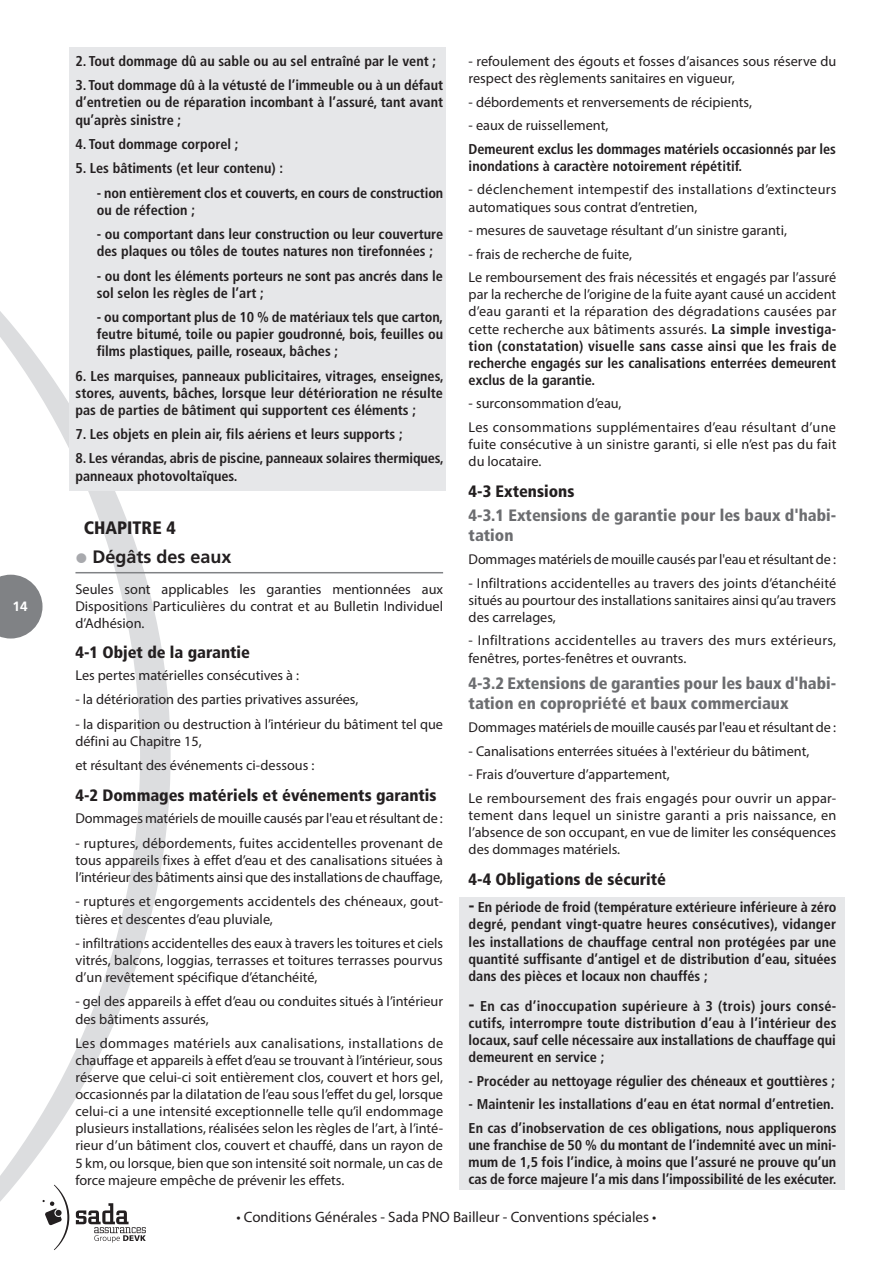
<style>
.page{position:relative;width:893px;height:1263px;background:#fff}
.page>*{position:absolute;margin:0;border:0;box-sizing:border-box;transform-origin:0 0}
.t1{font:700 18px "Frutiger LT Std";color:#231f20}
.t2{font:900 condensed 18px "Frutiger LT Std";color:#231f20}
.t3{font:900 condensed 16.5px/19.8px "Frutiger LT Std";color:#6c6d70}
.t4{font:900 condensed 16.5px "Frutiger LT Std";color:#231f20}
.t5{font:15px "Myriad Pro";color:#231f20}
.t6{font:14.25px/17.1px "Myriad Pro";color:#231f20;text-align:justify}
.t7{font:700 condensed 14.25px/17.1px "Frutiger LT Std";color:#231f20;text-align:justify}
.t8{font:14.25px/17.1px "Myriad Pro";letter-spacing:.02em;color:#231f20}
.t9{font:14.25px/17.1px "Myriad Pro";letter-spacing:.025em;color:#231f20}
.t10{font:700 13.5px "Frutiger LT Std";color:#fff}
.s1{font-family:"Frutiger LT Std";font-weight:700;font-stretch:condensed}
.s2{font-size:19.5px}
</style>
<div class="page">
<svg style="left:0;top:250px;width:171px;height:1000px"></svg>
<div style="left:459px;top:897px;width:386px;height:292px;background:#e6e7e9"></div>
<div style="left:70px;top:47px;width:376px;height:444px;background:#e6e7e9"></div>
<hr style="left:75px;top:572px;width:368px;height:1px;background:#808285">
<svg style="left:77px;top:553px;width:9px;height:10px"></svg>
<p class="t10" style="left:13px;top:599px;width:17px">14</p>
<p class="t7" style="left:75px;top:52px;width:362px">2. Tout dommage dû au sable ou au sel entraîné par le vent ;</p>
<p class="t7" style="left:75px;top:77px;width:369px">3. Tout dommage dû à la vétusté de l’immeuble ou à un défaut d’entretien ou de réparation incombant à l’assuré, tant avant qu’après sinistre ;</p>
<p class="t7" style="left:75px;top:135px;width:165px">4. Tout dommage corporel ;</p>
<p class="t7" style="left:75px;top:160px;width:209px">5. Les bâtiments (et leur contenu) :</p>
<p class="t7" style="left:97px;top:184px;width:348px">- non entièrement clos et couverts, en cours de construction ou de réfection ;</p>
<p class="t7" style="left:97px;top:226px;width:348px">- ou comportant dans leur construction ou leur couverture des plaques ou tôles de toutes natures non tirefonnées ;</p>
<p class="t7" style="left:97px;top:267px;width:348px">- ou dont les éléments porteurs ne sont pas ancrés dans le sol selon les règles de l’art ;</p>
<p class="t7" style="left:97px;top:308px;width:348px">- ou comportant plus de 10 % de matériaux tels que carton, feutre bitumé, toile ou papier goudronné, bois, feuilles ou films plastiques, paille, roseaux, bâches ;</p>
<p class="t7" style="left:75px;top:367px;width:370px">6. Les marquises, panneaux publicitaires, vitrages, enseignes, stores, auvents, bâches, lorsque leur détérioration ne résulte pas de parties de bâtiment qui supportent ces éléments ;</p>
<p class="t7" style="left:75px;top:426px;width:329px">7. Les objets en plein air, fils aériens et leurs supports ;</p>
<p class="t7" style="left:75px;top:450px;width:370px">8. Les vérandas, abris de piscine, panneaux solaires thermiques, panneaux photovoltaïques.</p>
<p class="t2" style="left:84px;top:517px;width:93px">CHAPITRE 4</p>
<p class="t1" style="left:93px;top:547px;width:141px">Dégâts des eaux</p>
<p class="t6" style="left:75px;top:581px;width:369px">Seules sont applicables les garanties mentionnées aux Dispositions Particulières du contrat et au Bulletin Individuel d’Adhésion.</p>
<p class="t4" style="left:75px;top:642px;width:176px">4-1 Objet de la garantie</p>
<p class="t6" style="left:75px;top:666px;width:225px">Les pertes matérielles consécutives à :</p>
<p class="t6" style="left:75px;top:691px;width:284px">- la détérioration des parties privatives assurées,</p>
<p class="t6" style="left:75px;top:715px;width:369px">- la disparition ou destruction à l’intérieur du bâtiment tel que défini au Chapitre 15,</p>
<p class="t6" style="left:75px;top:756px;width:240px">et résultant des événements ci-dessous :</p>
<p class="t4" style="left:75px;top:785px;width:363px">4-2 Dommages matériels et événements garantis</p>
<p class="t6" style="left:75px;top:810px;width:369px">Dommages matériels de mouille causés par l'eau et résultant de :</p>
<p class="t6" style="left:75px;top:834px;width:369px">- ruptures, débordements, fuites accidentelles provenant de tous appareils fixes à effet d’eau et des canalisations situées à l’intérieur des bâtiments ainsi que des installations de chauffage,</p>
<p class="t6" style="left:75px;top:893px;width:369px">- ruptures et engorgements accidentels des chéneaux, gout&shy;tières et descentes d’eau pluviale,</p>
<p class="t6" style="left:75px;top:934px;width:369px">- infiltrations accidentelles des eaux à travers les toitures et ciels vitrés, balcons, loggias, terrasses et toitures terrasses pourvus d’un revêtement spécifique d’étanchéité,</p>
<p class="t6" style="left:75px;top:993px;width:369px">- gel des appareils à effet d’eau ou conduites situés à l’intérieur des bâtiments assurés,</p>
<p class="t6" style="left:75px;top:1034px;width:369px">Les dommages matériels aux canalisations, installations de chauffage et appareils à effet d’eau se trouvant à l’intérieur, sous réserve que celui-ci soit entièrement clos, couvert et hors gel, occasionnés par la dilatation de l’eau sous l’effet du gel, lorsque celui-ci a une intensité exceptionnelle telle qu’il endommage plusieurs installations, réalisées selon les règles de l’art, à l’inté&shy;rieur d’un bâtiment clos, couvert et chauffé, dans un rayon de 5 km, ou lorsque, bien que son intensité soit normale, un cas de force majeure empêche de prévenir les effets.</p>
<p class="t6" style="left:469px;top:52px;width:369px">- refoulement des égouts et fosses d’aisances sous réserve du respect des règlements sanitaires en vigueur,</p>
<p class="t6" style="left:469px;top:93px;width:285px">- débordements et renversements de récipients,</p>
<p class="t6" style="left:469px;top:117px;width:141px">- eaux de ruissellement,</p>
<p class="t7" style="left:469px;top:140px;width:369px">Demeurent exclus les dommages matériels occasionnés par les inondations à caractère notoirement répétitif.</p>
<p class="t8" style="left:469px;top:181px;width:369px">- déclenchement intempestif des installations d’extincteurs automatiques sous contrat d’entretien,</p>
<p class="t6" style="left:469px;top:222px;width:320px">- mesures de sauvetage résultant d’un sinistre garanti,</p>
<p class="t6" style="left:469px;top:242px;width:369px;line-height:23.5px">- frais de recherche de fuite,<br>Le remboursement des frais nécessités et engagés par l’assuré</p>
<p class="t6" style="left:469px;top:286px;width:369px">par la recherche de l’origine de la fuite ayant causé un accident d’eau garanti et la réparation des dégradations causées par cette recherche aux bâtiments assurés. <span class="s1">La simple investiga-</span></p>
<p class="t7" style="left:469px;top:337px;width:369px">tion (constatation) visuelle sans casse ainsi que les frais de recherche engagés sur les canalisations enterrées demeurent exclus de la garantie.</p>
<p class="t8" style="left:469px;top:392px;width:369px;line-height:23.5px">- surconsommation d’eau,<br>Les consommations supplémentaires d’eau résultant d’une</p>
<p class="t6" style="left:469px;top:435px;width:369px">fuite consécutive à un sinistre garanti, si elle n’est pas du fait du locataire.</p>
<p class="t4" style="left:469px;top:481px;width:107px">4-3 Extensions</p>
<p class="t3" style="left:469px;top:505px;width:369px">4-3.1 Extensions de garantie pour les baux d'habi&shy;tation</p>
<p class="t6" style="left:469px;top:551px;width:369px">Dommages matériels de mouille causés par l'eau et résultant de :</p>
<p class="t6" style="left:469px;top:574px;width:369px">- Infiltrations accidentelles au travers des joints d’étanchéité situés au pourtour des installations sanitaires ainsi qu’au travers des carrelages,</p>
<p class="t9" style="left:469px;top:632px;width:369px">- Infiltrations accidentelles au travers des murs extérieurs, fenêtres, portes-fenêtres et ouvrants.</p>
<p class="t3" style="left:469px;top:673px;width:369px">4-3.2 Extensions de garanties pour les baux d'habi&shy;tation en copropriété et baux commerciaux</p>
<p class="t6" style="left:469px;top:719px;width:369px">Dommages matériels de mouille causés par l'eau et résultant de :</p>
<p class="t6" style="left:469px;top:742px;width:342px">- Canalisations enterrées situées à l'extérieur du bâtiment,</p>
<p class="t6" style="left:469px;top:762px;width:369px;line-height:23.5px">- Frais d’ouverture d’appartement,<br>Le remboursement des frais engagés pour ouvrir un appar-</p>
<p class="t6" style="left:469px;top:806px;width:369px">tement dans lequel un sinistre garanti a pris naissance, en l’absence de son occupant, en vue de limiter les conséquences des dommages matériels.</p>
<p class="t4" style="left:469px;top:869px;width:199px">4-4 Obligations de sécurité</p>
<p class="t7" style="left:469px;top:899px;width:369px"><span class="s2">-</span> En période de froid (température extérieure inférieure à zéro degré, pendant vingt-quatre heures consécutives), vidanger les installations de chauffage central non protégées par une quantité suffisante d’antigel et de distribution d’eau, situées dans des pièces et locaux non chauffés ;</p>
<p class="t7" style="left:469px;top:997px;width:369px"><span class="s2">-</span> En cas d’inoccupation supérieure à 3 (trois) jours consé&shy;cutifs, interrompre toute distribution d’eau à l’intérieur des locaux, sauf celle nécessaire aux installations de chauffage qui demeurent en service ;</p>
<p class="t7" style="left:469px;top:1072px;width:368px">- Procéder au nettoyage régulier des chéneaux et gouttières ;</p>
<p class="t7" style="left:469px;top:1092px;width:369px;line-height:23.5px">- Maintenir les installations d’eau en état normal d’entretien.<br>En cas d’inobservation de ces obligations, nous appliquerons</p>
<p class="t7" style="left:469px;top:1136px;width:369px">une franchise de 50 % du montant de l’indemnité avec un mini&shy;mum de 1,5 fois l’indice, à moins que l’assuré ne prouve qu’un cas de force majeure l’a mis dans l’impossibilité de les exécuter.</p>
<p class="t5" style="left:236px;top:1207px;width:422px">• Conditions Générales - Sada PNO Bailleur - Conventions spéciales •</p>
</div>
